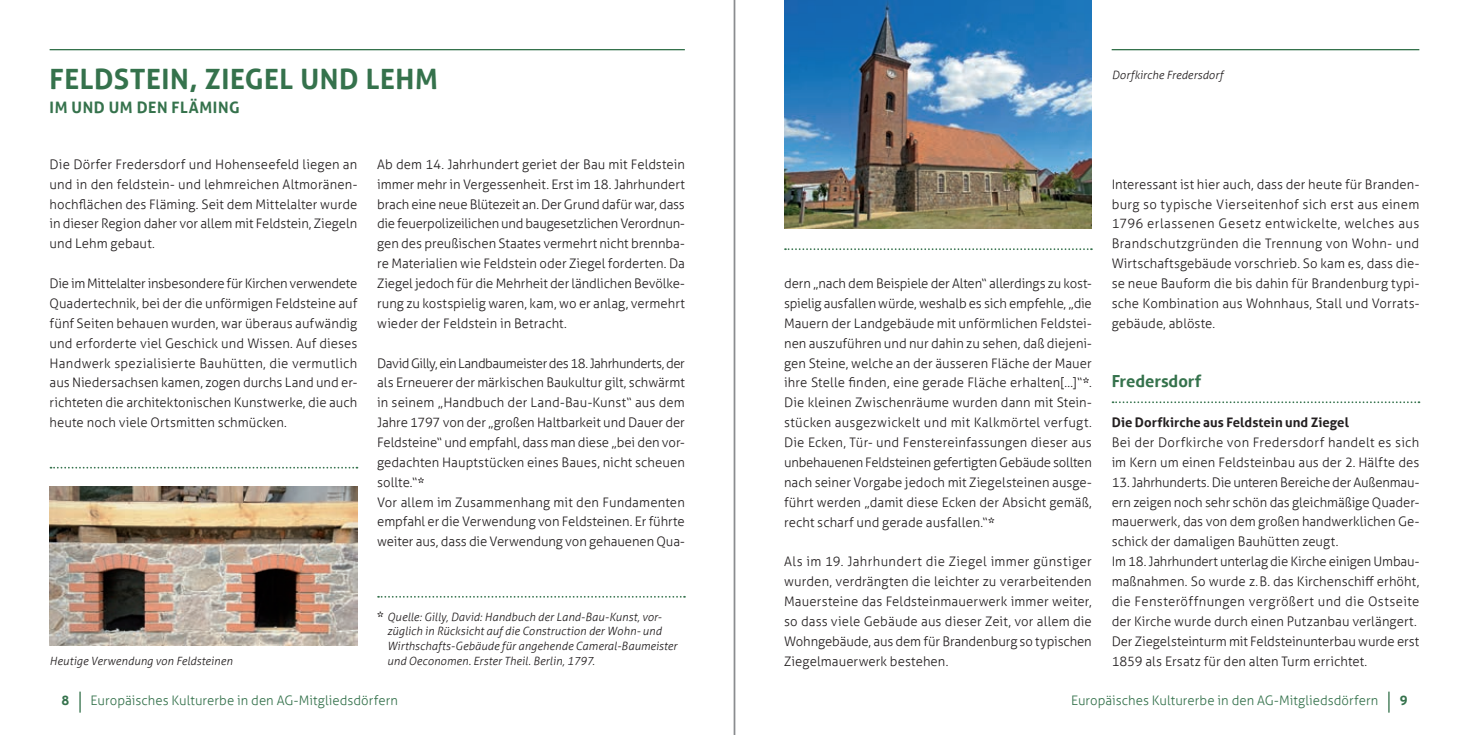
<style>
.page{position:relative;width:1469px;height:735px;background:#fff}
.page>*{position:absolute;margin:0;border:0;box-sizing:border-box;transform-origin:0 0}
.t1{font:700 28px "Aller";letter-spacing:.02em;color:#35724c}
.t2{font:700 16.62px "Aller";letter-spacing:-.005em;color:#35724c}
.t3{font:700 15.75px "Aller";letter-spacing:.035em;color:#35724c}
.t4{font:300 13.12px/19.8px "Aller";color:#231f20;text-align:justify}
.t5{font:300 13.12px "Aller";letter-spacing:.005em;color:#35724c}
.t6{font:700 13.12px "Aller";letter-spacing:.005em;color:#231f20}
.t7{font:700 13.12px "Aller";color:#35724c}
.t8{font:italic 300 11.38px/14.9px "Aller";letter-spacing:.01em;color:#231f20}
.s1{font-weight:700}
.s2{font-weight:700;font-style:normal;font-size:13.12px}
</style>
<div class="page">
<hr style="left:1111px;top:49px;width:308px;height:1px;background:#35724c">
<hr style="left:50px;top:49px;width:635px;height:1px;background:#35724c">
<svg style="left:50px;top:466px;width:307px;height:2px"></svg>
<svg style="left:1112px;top:401px;width:307px;height:2px"></svg>
<svg style="left:785px;top:248px;width:306px;height:2px"></svg>
<svg style="left:378px;top:595px;width:307px;height:2px"></svg>
<img style="left:50px;top:486px;width:307px;height:159px">
<img style="left:784px;top:0;width:307px;height:228px">
<svg style="left:1388px;top:691px;width:1px;height:21px"></svg>
<hr style="left:79px;top:691px;width:2px;height:21px;background:#35724c">
<hr style="left:733px;top:0;width:2px;height:734px;background:#8a8c8f">
<h1 class="t1" style="left:50px;top:62px;width:390px">FELDSTEIN, ZIEGEL UND LEHM</h1>
<p class="t3" style="left:50px;top:97px;width:191px">IM UND UM DEN FLÄMING</p>
<p class="t4" style="left:50px;top:154px;width:309px">Die Dörfer Fredersdorf und Hohenseefeld liegen an und in den feldstein- und lehmreichen Altmoränen&shy;hochflächen des Fläming. Seit dem Mittelalter wurde in dieser Region daher vor allem mit Feldstein, Ziegeln und Lehm gebaut.</p>
<p class="t4" style="left:50px;top:273px;width:309px">Die im Mittelalter insbesondere für Kirchen verwendete Quadertechnik, bei der die unförmigen Feldsteine auf fünf Seiten behauen wurden, war überaus aufwändig und erforderte viel Geschick und Wissen. Auf dieses Handwerk spezialisierte Bauhütten, die vermutlich aus Niedersachsen kamen, zogen durchs Land und er&shy;richteten die architektonischen Kunstwerke, die auch heute noch viele Ortsmitten schmücken.</p>
<p class="t4" style="left:377px;top:154px;width:309px">Ab dem 14. Jahrhundert geriet der Bau mit Feldstein immer mehr in Vergessenheit. Erst im 18. Jahrhundert brach eine neue Blütezeit an. Der Grund dafür war, dass die feuerpolizeilichen und baugesetzlichen Verordnun&shy;gen des preußischen Staates vermehrt nicht brennba&shy;re Materialien wie Feldstein oder Ziegel forderten. Da Ziegel jedoch für die Mehrheit der ländlichen Bevölke&shy;rung zu kostspielig waren, kam, wo er anlag, vermehrt wieder der Feldstein in Betracht.</p>
<p class="t4" style="left:377px;top:353px;width:309px;text-align:left">David Gilly, ein Landbaumeister des 18. Jahrhunderts, der als Erneuerer der märkischen Baukultur gilt, schwärmt in seinem „Handbuch der Land-Bau-Kunst“ aus dem Jahre 1797 von der „großen Haltbarkeit und Dauer der Feldsteine“ und empfahl, dass man diese „bei den vor&shy;gedachten Hauptstücken eines Baues, nicht scheuen sollte.“<span class="s1">*<br></span>Vor allem im Zusammenhang mit den Fundamenten empfahl er die Verwendung von Feldsteinen. Er führte weiter aus, dass die Verwendung von gehauenen Qua-</p>
<p class="t8" style="left:50px;top:653px;width:184px">Heutige Verwendung von Feldsteinen</p>
<p class="t8" style="left:387px;top:608px;width:292px;text-indent:-10px"><span class="s2">*</span> Quelle: Gilly, David: Handbuch der Land-Bau-Kunst, vor&shy;züglich in Rücksicht auf die Construction der Wohn- und Wirthschafts-Gebäude für angehende Cameral-Baumeister und Oeconomen. Erster Theil. Berlin, 1797.</p>
<p class="t8" style="left:1111px;top:68px;width:113px">Dorfkirche Fredersdorf</p>
<p class="t4" style="left:784px;top:273px;width:309px">dern „nach dem Beispiele der Alten“ allerdings zu kost&shy;spielig ausfallen würde, weshalb es sich empfehle, „die Mauern der Landgebäude mit unförmlichen Feldstei&shy;nen auszuführen und nur dahin zu sehen, daß diejeni&shy;gen Steine, welche an der äusseren Fläche der Mauer ihre Stelle finden, eine gerade Fläche erhalten[…]“<span class="s1">*</span>.<br>Die kleinen Zwischenräume wurden dann mit Stein&shy;stücken ausgezwickelt und mit Kalkmörtel verfugt.<br>Die Ecken, Tür- und Fenstereinfassungen dieser aus unbehauenen Feldsteinen gefertigten Gebäude sollten nach seiner Vorgabe jedoch mit Ziegelsteinen ausge&shy;führt werden „damit diese Ecken der Absicht gemäß, recht scharf und gerade ausfallen.“<span class="s1">*</span></p>
<p class="t4" style="left:784px;top:551px;width:309px">Als im 19. Jahrhundert die Ziegel immer günstiger wurden, verdrängten die leichter zu verarbeitenden Mauersteine das Feldsteinmauerwerk immer weiter, so dass viele Gebäude aus dieser Zeit, vor allem die Wohngebäude, aus dem für Brandenburg so typischen Ziegelmauerwerk bestehen.</p>
<p class="t4" style="left:1111px;top:174px;width:309px">Interessant ist hier auch, dass der heute für Branden&shy;burg so typische Vierseitenhof sich erst aus einem 1796 erlassenen Gesetz entwickelte, welches aus Brandschutzgründen die Trennung von Wohn- und Wirtschaftsgebäude vorschrieb. So kam es, dass die&shy;se neue Bauform die bis dahin für Brandenburg typi&shy;sche Kombination aus Wohnhaus, Stall und Vorrats&shy;gebäude, ablöste.</p>
<p class="t2" style="left:1111px;top:371px;width:91px">Fredersdorf</p>
<p class="t6" style="left:1111px;top:414px;width:239px">Die Dorfkirche aus Feldstein und Ziegel</p>
<p class="t4" style="left:1111px;top:432px;width:309px">Bei der Dorfkirche von Fredersdorf handelt es sich im Kern um einen Feldsteinbau aus der 2. Hälfte des</p>
<p class="t4" style="left:1111px;top:472px;width:309px;text-align:left">13. Jahrhunderts. Die unteren Bereiche der Außenmau&shy;ern zeigen noch sehr schön das gleichmäßige Quader&shy;mauerwerk, das von dem großen handwerklichen Ge&shy;schick der damaligen Bauhütten zeugt.<br>Im 18. Jahrhundert unterlag die Kirche einigen Umbau&shy;maßnahmen. So wurde z.B. das Kirchenschiff erhöht, die Fensteröffnungen vergrößert und die Ostseite der Kirche wurde durch einen Putzanbau verlängert.<br>Der Ziegelsteinturm mit Feldsteinunterbau wurde erst 1859 als Ersatz für den alten Turm errichtet.</p>
<p class="t5" style="left:91px;top:692px;width:309px">Europäisches Kulturerbe in den AG-Mitgliedsdörfern</p>
<p class="t5" style="left:1071px;top:692px;width:309px">Europäisches Kulturerbe in den AG-Mitgliedsdörfern</p>
<p class="t7" style="left:61px;top:692px;width:9px">8</p>
<p class="t7" style="left:1399px;top:692px;width:9px">9</p>
</div>
